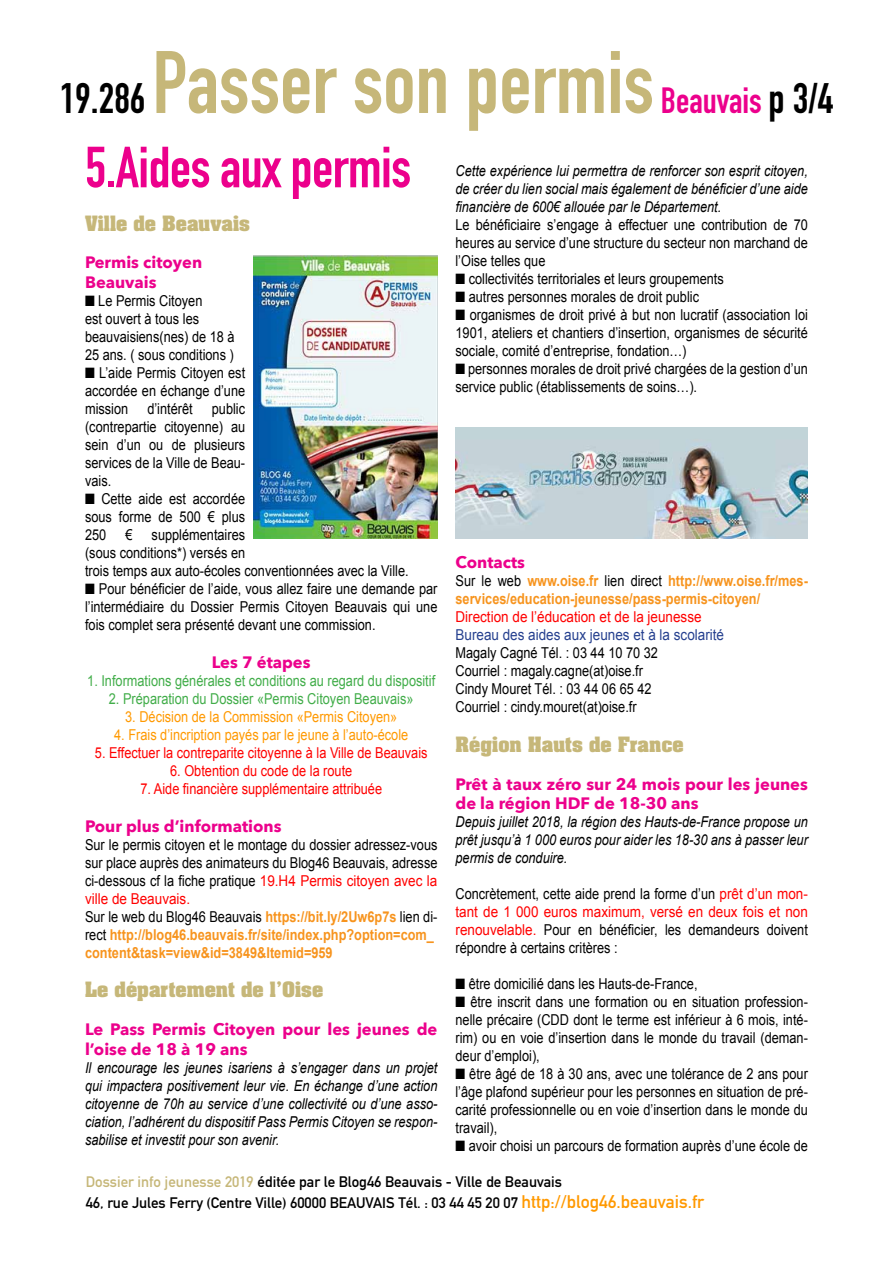
<style>
.page{position:relative;width:893px;height:1263px;background:#fff}
.page>*{position:absolute;margin:0;border:0;box-sizing:border-box;transform-origin:0 0}
.t1{font:700 87px "DIN Condensed";color:#c6b779}
.t2{font:700 57px "DIN Condensed";letter-spacing:-.01em;color:#ec008c}
.t3{font:700 36px "DIN Condensed";color:#ec008c}
.t4{font:700 18px "Aachen Std";color:#c6b779}
.t5{font:700 16.5px/19.8px "Avenir Next";color:#ec008c}
.t6{font:15px/18px "Arial";color:#000;text-align:justify;scale:.85 1}
.t7{font:italic 15px/18px "Arial";color:#000;text-align:justify;scale:.85 1}
.t8{font:700 15px/21.6px "DIN Alternate";color:#000}
.t9{font:15px "Arial";color:#f00;scale:.85 1}
.t10{font:15px "Arial";color:#41ad49;scale:.85 1}
.t11{font:700 15px/18px "Arial";color:#f7941e;scale:.85 1}
.t12{font:15px "Arial";color:#f90;scale:.85 1}
.t13{font:15px "Arial";color:#25408f;scale:.9 1}
.t14{font:15px "Arial";color:#f00;scale:.9 1}
.s1{font-size:42px;color:#000}
.s2{color:#f00}
.s3{font-weight:700;color:#f7941e}
.s4{font-weight:400;color:#000}
.s5{color:#c6b779}
.s6{font-size:18px;color:#f90}
</style>
<div class="page">
<img style="left:253px;top:256px;width:184px;height:282px">
<img style="left:455px;top:428px;width:353px;height:110px">
<h1 class="t1" style="left:60px;top:24px;width:596px"><span class="s1">19.286</span> Passer son permis</h1>
<h3 class="t3" style="left:661px;top:76px;width:174px">Beauvais <span class="s1">p 3/4</span></h3>
<h2 class="t2" style="left:85px;top:129px;width:328px">5.Aides aux permis</h2>
<p class="t4" style="left:85px;top:210px;width:167px">Ville de Beauvais</p>
<p class="t5" style="left:85px;top:252px;width:119px">Permis citoyen<br>Beauvais</p>
<p class="t6" style="left:85px;top:292px;width:177px;text-align:left">■ Le Permis Citoyen<br>est ouvert à tous les beauvaisiens(nes) de 18 à<br>25 ans. ( sous conditions )</p>
<p class="t6" style="left:85px;top:364px;width:190px">■ L’aide Permis Citoyen est accordée en échange d’une mission</p>
<p class="t6" style="left:147px;top:400px;width:55px">d’intérêt</p>
<p class="t6" style="left:85px;top:400px;width:190px;text-indent:127px">public (contrepartie citoyenne) au sein d’un ou de plusieurs services de la Ville de Beau&shy;vais.</p>
<p class="t6" style="left:85px;top:490px;width:190px">■ Cette aide est accordée sous forme de 500 € plus 250</p>
<p class="t6" style="left:125px;top:526px;width:10px">€</p>
<p class="t6" style="left:85px;top:526px;width:382px;text-align:left;text-indent:67px">supplémentaires<br>(sous conditions*) versés en<br>trois temps aux auto-écoles conventionnées avec la Ville.</p>
<p class="t6" style="left:85px;top:580px;width:416px">■ Pour bénéficier de l’aide, vous allez faire une demande par l’intermédiaire du Dossier Permis Citoyen Beauvais qui une fois complet sera présenté devant une commission.</p>
<p class="t5" style="left:212px;top:652px;width:100px">Les 7 étapes</p>
<p class="t10" style="left:87px;top:671px;width:411px">1. Informations générales et conditions au regard du dispositif</p>
<p class="t10" style="left:109px;top:689px;width:360px">2. Préparation du Dossier «Permis Citoyen Beauvais»</p>
<p class="t12" style="left:125px;top:707px;width:322px">3. Décision de la Commission «Permis Citoyen»</p>
<p class="t12" style="left:114px;top:725px;width:347px">4. Frais d’incription payés par le jeune à l’auto-école</p>
<p class="t9" style="left:95px;top:743px;width:393px">5. Effectuer la contreparite citoyenne à la Ville de Beauvais</p>
<p class="t9" style="left:170px;top:761px;width:216px">6. Obtention du code de la route</p>
<p class="t9" style="left:140px;top:779px;width:286px">7. Aide financière supplémentaire attribuée</p>
<p class="t5" style="left:85px;top:816px;width:198px">Pour plus d’informations</p>
<p class="t6" style="left:85px;top:836px;width:416px;text-align:left">Sur le permis citoyen et le montage du dossier adressez-vous sur place auprès des animateurs du Blog46 Beauvais, adresse ci-dessous cf la fiche pratique <span class="s2">19.H4 Permis citoyen avec la ville de Beauvais.<br></span>Sur le web du Blog46 Beauvais <span class="s3">https://bit.ly/2Uw6p7s</span> lien di&shy;rect <span class="s3">http://blog46.beauvais.fr/site/index.php?option=com_ content&amp;task=view&amp;id=3849&amp;Itemid=959</span></p>
<p class="t4" style="left:85px;top:977px;width:240px">Le département de l’Oise</p>
<p class="t5" style="left:85px;top:1019px;width:354px">Le Pass Permis Citoyen pour les jeunes de l’oise de 18 à 19 ans</p>
<p class="t7" style="left:85px;top:1059px;width:416px">Il encourage les jeunes isariens à s’engager dans un projet qui impactera positivement leur vie. En échange d’une action citoyenne de 70h au service d’une collectivité ou d’une asso&shy;ciation, l’adhérent du dispositif Pass Permis Citoyen se respon&shy;sabilise et investit pour son avenir.</p>
<p class="t7" style="left:455px;top:162px;width:416px">Cette expérience lui permettra de renforcer son esprit citoyen, de créer du lien social mais également de bénéficier d’une aide financière de 600€ allouée par le Département.</p>
<p class="t6" style="left:455px;top:215px;width:416px">Le bénéficiaire s’engage à effectuer une contribution de 70 heures au service d’une structure du secteur non marchand de l’Oise telles que</p>
<p class="t6" style="left:455px;top:269px;width:317px">■ collectivités territoriales et leurs groupements</p>
<p class="t6" style="left:455px;top:287px;width:288px">■ autres personnes morales de droit public</p>
<p class="t6" style="left:455px;top:305px;width:416px">■ organismes de droit privé à but non lucratif (association loi 1901, ateliers et chantiers d’insertion, organismes de sécurité sociale, comité d’entreprise, fondation…)</p>
<p class="t6" style="left:455px;top:359px;width:416px">■ personnes morales de droit privé chargées de la gestion d’un service public (établissements de soins…).</p>
<p class="t5" style="left:455px;top:552px;width:71px">Contacts</p>
<p class="t11" style="left:455px;top:572px;width:416px"><span class="s4">Sur le web</span> www.oise.fr <span class="s4">lien direct</span> http://www.oise.fr/mes&shy;services/education-jeunesse/pass-permis-citoyen/</p>
<p class="t14" style="left:455px;top:607px;width:275px">Direction de l’éducation et de la jeunesse</p>
<p class="t13" style="left:455px;top:625px;width:300px">Bureau des aides aux jeunes et à la scolarité</p>
<p class="t6" style="left:455px;top:644px;width:240px;text-align:left">Magaly Cagné Tél. : 03 44 10 70 32<br>Courriel : magaly.cagne(at)oise.fr Cindy Mouret Tél. : 03 44 06 65 42<br>Courriel : cindy.mouret(at)oise.fr</p>
<p class="t4" style="left:455px;top:731px;width:230px">Région Hauts de France</p>
<p class="t5" style="left:455px;top:773px;width:354px">Prêt à taux zéro sur 24 mois pour les jeunes de la région HDF de 18-30 ans</p>
<p class="t7" style="left:455px;top:813px;width:416px">Depuis juillet 2018, la région des Hauts-de-France propose un prêt jusqu’à 1 000 euros pour aider les 18-30 ans à passer leur permis de conduire.</p>
<p class="t6" style="left:455px;top:885px;width:416px">Concrètement, cette aide prend la forme d’un <span class="s2">prêt d’un mon&shy;tant de 1 000 euros maximum, versé en deux fois et non renouvelable.</span> Pour en bénéficier, les demandeurs doivent répondre à certains critères :</p>
<p class="t6" style="left:455px;top:975px;width:286px">■ être domicilié dans les Hauts-de-France,</p>
<p class="t6" style="left:455px;top:993px;width:416px">■ être inscrit dans une formation ou en situation profession&shy;nelle précaire (CDD dont le terme est inférieur à 6 mois, inté&shy;rim) ou en voie d’insertion dans le monde du travail (deman&shy;deur d’emploi),</p>
<p class="t6" style="left:455px;top:1065px;width:416px">■ être âgé de 18 à 30 ans, avec une tolérance de 2 ans pour l’âge plafond supérieur pour les personnes en situation de pré&shy;carité professionnelle ou en voie d’insertion dans le monde du travail),</p>
<p class="t6" style="left:455px;top:1137px;width:416px">■ avoir choisi un parcours de formation auprès d’une école de</p>
<p class="t8" style="left:86px;top:1169px;width:620px"><span class="s5">Dossier info jeunesse 2019</span> éditée par le Blog46 Beauvais - Ville de Beauvais<br>46, rue Jules Ferry (Centre Ville) 60000 BEAUVAIS Tél. : 03 44 45 20 07 <span class="s6">http://blog46.beauvais.fr</span></p>
</div>
